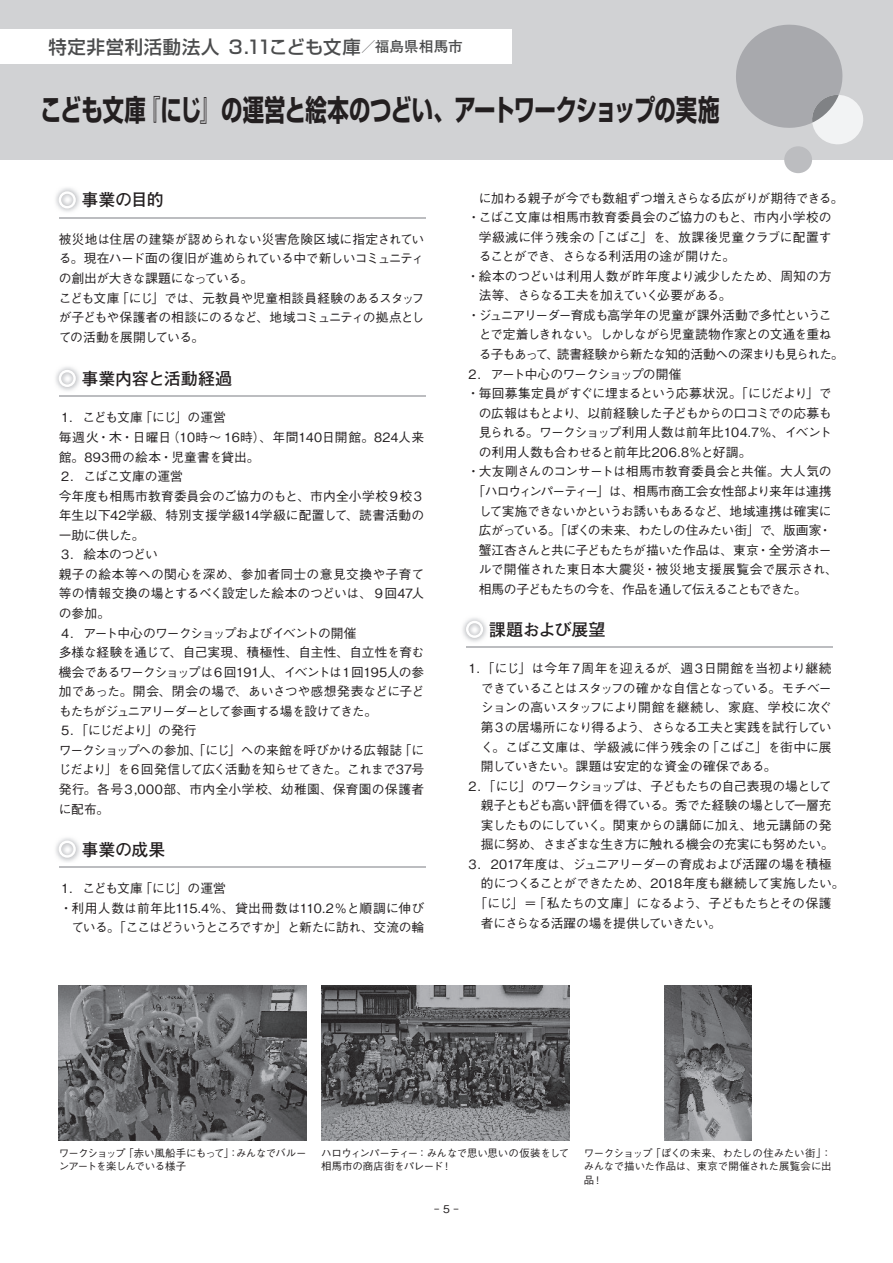
<style>
.page{position:relative;width:893px;height:1263px;background:#fff}
.page>*{position:absolute;margin:0;border:0;box-sizing:border-box;transform-origin:0 0}
.t1{font:700 29.4px "Shin Go Pr 6";letter-spacing:-.025em;color:#231f20;scale:.73 1}
.t2{font:500 18.3px "Shin Go Pr 6";letter-spacing:.04em;color:#4b4c4d}
.t3{font:700 16.95px "Futo Go B101 Pr 6";letter-spacing:-.02em;color:#231f20}
.t4{font:700 14.7px "Futo Go B101 Pr 6";letter-spacing:-.01em;color:#4b4c4d}
.t5{font:500 12.75px/19.5px "Gothic BBB Pr 6";letter-spacing:-.035em;color:#231f20}
.t6{font:500 12.75px "Gothic BBB Pr 6";letter-spacing:-.055em;color:#231f20}
.t7{font:500 12.75px "Gothic BBB Pr 6";color:#231f20}
.t8{font:500 12.75px "Gothic BBB Pr 6";letter-spacing:.01em;color:#231f20}
.t9{font:500 12.75px "Gothic BBB Pr 6";letter-spacing:-.08em;color:#231f20}
.t10{font:500 12.75px "Gothic BBB Pr 6";letter-spacing:-.01em;color:#231f20}
.t11{font:500 12.75px "Gothic BBB Pr 6";letter-spacing:.03em;color:#231f20}
.t12{font:500 12.75px "Gothic BBB Pr 6";letter-spacing:-.06em;color:#231f20}
.t13{font:500 12.75px "Gothic BBB Pr 6";letter-spacing:-.07em;color:#231f20}
.t14{font:500 12.75px "Gothic BBB Pr 6";letter-spacing:-.015em;color:#231f20}
.t15{font:500 12.75px "Gothic BBB Pr 6";letter-spacing:.005em;color:#231f20}
.t16{font:500 12.75px "Gothic BBB Pr 6";letter-spacing:-.005em;color:#231f20}
.t17{font:500 12.75px "Gothic BBB Pr 6";letter-spacing:-.085em;color:#231f20}
.t18{font:500 12.75px "Gothic BBB Pr 6";letter-spacing:-.065em;color:#231f20}
.t19{font:500 12.75px "Gothic BBB Pr 6";letter-spacing:-.075em;color:#231f20}
.t20{font:500 12.75px "Gothic BBB Pr 6";letter-spacing:.025em;color:#231f20}
.t21{font:500 10.65px "Gothic BBB Pr 6";color:#231f20}
.t22{font:500 10.35px/13.4px "Gothic BBB Pr 6";letter-spacing:-.025em;color:#231f20;text-align:center}
.t23{font:500 10.35px "Gothic BBB Pr 6";letter-spacing:.005em;color:#231f20}
.t24{font:500 10.35px/13.4px "Gothic BBB Pr 6";letter-spacing:-.075em;color:#231f20}
.t25{font:500 10.35px "Gothic BBB Pr 6";color:#231f20}
.t26{font:500 10.35px "Gothic BBB Pr 6";letter-spacing:-.05em;color:#231f20}
</style>
<div class="page">
<div style="left:0;top:0;width:893px;height:159px;background:#d1d2d4"></div>
<div style="left:784px;top:146px;width:28px;height:27px;background:#bcbdc0;border-radius:50%"></div>
<svg style="left:736px;top:24px;width:127px;height:121px"></svg>
<div style="left:0;top:30px;width:512px;height:34px;background:#fff"></div>
<img style="left:55px;top:188px;width:25px;height:24px">
<svg style="left:59px;top:191px;width:17px;height:17px"></svg>
<img style="left:55px;top:367px;width:25px;height:24px">
<svg style="left:59px;top:370px;width:17px;height:17px"></svg>
<img style="left:55px;top:838px;width:25px;height:24px">
<svg style="left:59px;top:840px;width:17px;height:18px"></svg>
<hr style="left:59px;top:217px;width:366px;height:2px;background:#bcbdc0">
<hr style="left:59px;top:395px;width:366px;height:2px;background:#bcbdc0">
<hr style="left:59px;top:866px;width:366px;height:2px;background:#bcbdc0">
<img style="left:462px;top:618px;width:25px;height:24px">
<svg style="left:466px;top:621px;width:17px;height:17px"></svg>
<hr style="left:466px;top:646px;width:367px;height:2px;background:#bcbdc0">
<img style="left:59px;top:985px;width:248px;height:155px">
<img style="left:321px;top:985px;width:248px;height:155px">
<img style="left:664px;top:985px;width:87px;height:155px">
<h2 class="t2" style="left:48px;top:32px;width:314px">特定非営利活動法人３.11こども文庫</h2>
<p class="t4" style="left:361px;top:35px;width:103px">／福島県相馬市</p>
<h1 class="t1" style="left:41px;top:87px;width:146px">こども文庫</h1>
<h1 class="t1" style="left:139px;top:87px;width:796px">『にじ』の運営と絵本のつどい、アートワークショップの実施</h1>
<h3 class="t3" style="left:81px;top:186px;width:84px">事業の目的</h3>
<p class="t15" style="left:59px;top:229px;width:367px">被災地は住居の建築が認められない災害危険区域に指定されてい</p>
<p class="t5" style="left:59px;top:248px;width:367px">る。現在ハード面の復旧が進められている中で新しいコミュニティ</p>
<p class="t5" style="left:59px;top:268px;width:196px">の創出が大きな課題になっている。</p>
<p class="t5" style="left:116px;top:287px;width:310px">「にじ」では、元教員や児童相談員経験のあるスタッフ</p>
<p class="t5" style="left:59px;top:287px;width:367px">こども文庫<br>が子どもや保護者の相談にのるなど、地域コミュニティの拠点としての活動を展開している。</p>
<h3 class="t3" style="left:81px;top:365px;width:152px">事業内容と活動経過</h3>
<p class="t5" style="left:140px;top:407px;width:88px">「にじ」の運営</p>
<p class="t5" style="left:59px;top:407px;width:86px">１．こども文庫</p>
<p class="t7" style="left:167px;top:427px;width:259px">（10時～ 16時）、年間140日開館。824人来</p>
<p class="t5" style="left:59px;top:427px;width:114px">毎週火・木・日曜日</p>
<p class="t8" style="left:59px;top:446px;width:202px">館。893冊の絵本・児童書を貸出。</p>
<p class="t5" style="left:59px;top:466px;width:126px">２．こばこ文庫の運営</p>
<p class="t10" style="left:59px;top:486px;width:367px">今年度も相馬市教育委員会のご協力のもと、市内全小学校９校３</p>
<p class="t11" style="left:59px;top:505px;width:367px">年生以下42学級、特別支援学級14学級に配置して、読書活動の</p>
<p class="t5" style="left:59px;top:524px;width:87px">一助に供した。</p>
<p class="t5" style="left:59px;top:544px;width:101px">３．絵本のつどい</p>
<p class="t11" style="left:59px;top:564px;width:367px">親子の絵本等への関心を深め、参加者同士の意見交換や子育て</p>
<p class="t14" style="left:59px;top:583px;width:367px">等の情報交換の場とするべく設定した絵本のつどいは、９回47人</p>
<p class="t5" style="left:59px;top:603px;width:53px">の参加。</p>
<p class="t13" style="left:59px;top:622px;width:299px">４．アート中心のワークショップおよびイベントの開催</p>
<p class="t5" style="left:59px;top:642px;width:367px">多様な経験を通じて、自己実現、積極性、自主性、自立性を育む</p>
<p class="t5" style="left:351px;top:661px;width:75px">回195人の参</p>
<p class="t9" style="left:59px;top:662px;width:296px">機会であるワークショップは６回191人、イベントは１</p>
<p class="t5" style="left:59px;top:681px;width:367px">加であった。開会、閉会の場で、あいさつや感想発表などに子ど</p>
<p class="t17" style="left:59px;top:701px;width:320px">もたちがジュニアリーダーとして参画する場を設けてきた。</p>
<p class="t9" style="left:76px;top:720px;width:123px">「にじだより」の発行</p>
<p class="t5" style="left:59px;top:720px;width:26px">５．</p>
<p class="t5" style="left:59px;top:739px;width:367px">ワークショップへの参加、「にじ」への来館を呼びかける広報誌<br>じだより」を６回発信して広く活動を知らせてきた。これまで37号発行。各号３,000部、市内全小学校、幼稚園、保育園の保護者に配布。</p>
<h3 class="t3" style="left:81px;top:836px;width:86px">事業の成果</h3>
<p class="t5" style="left:140px;top:878px;width:88px">「にじ」の運営</p>
<p class="t5" style="left:399px;top:739px;width:27px">「に</p>
<p class="t5" style="left:59px;top:878px;width:86px">１．こども文庫</p>
<p class="t8" style="left:60px;top:898px;width:366px">・利用人数は前年比115.4％、貸出冊数は110.2％と順調に伸び</p>
<p class="t9" style="left:71px;top:917px;width:354px">ている。「ここはどういうところですか」と新たに訪れ、交流の輪</p>
<p class="t5" style="left:479px;top:187px;width:366px">に加わる親子が今でも数組ずつ増えさらなる広がりが期待できる。</p>
<p class="t10" style="left:467px;top:207px;width:366px">・こばこ文庫は相馬市教育委員会のご協力のもと、市内小学校の</p>
<p class="t8" style="left:591px;top:227px;width:242px">「こばこ」を、放課後児童クラブに配置す</p>
<p class="t20" style="left:479px;top:227px;width:118px">学級減に伴う残余の</p>
<p class="t5" style="left:479px;top:246px;width:258px">ることができ、さらなる利活用の途が開けた。</p>
<p class="t7" style="left:467px;top:266px;width:366px">・絵本のつどいは利用人数が昨年度より減少したため、周知の方</p>
<p class="t18" style="left:479px;top:285px;width:254px">法等、さらなる工夫を加えていく必要がある。</p>
<p class="t5" style="left:467px;top:305px;width:366px">・ジュニアリーダー育成も高学年の児童が課外活動で多忙というこ</p>
<p class="t6" style="left:479px;top:324px;width:354px">とで定着しきれない。しかしながら児童読物作家との文通を重ね</p>
<p class="t12" style="left:557px;top:344px;width:289px">読書経験から新たな知的活動への深まりも見られた。</p>
<p class="t5" style="left:479px;top:344px;width:82px">る子もあって、</p>
<p class="t19" style="left:466px;top:364px;width:217px">２．アート中心のワークショップの開催</p>
<p class="t5" style="left:467px;top:383px;width:366px">・毎回募集定員がすぐに埋まるという応募状況。「にじだより」で</p>
<p class="t12" style="left:479px;top:403px;width:354px">の広報はもとより、以前経験した子どもからの口コミでの応募も</p>
<p class="t5" style="left:479px;top:422px;width:354px">見られる。ワークショップ利用人数は前年比104.7％、イベント</p>
<p class="t5" style="left:479px;top:441px;width:274px">の利用人数も合わせると前年比206.8％と好調。</p>
<p class="t7" style="left:467px;top:461px;width:366px">・大友剛さんのコンサートは相馬市教育委員会と共催。大人気の</p>
<p class="t5" style="left:472px;top:481px;width:361px">「ハロウィンパーティー」は、相馬市商工会女性部より来年は連携</p>
<p class="t5" style="left:479px;top:500px;width:354px">して実施できないかというお誘いもあるなど、地域連携は確実に</p>
<p class="t5" style="left:819px;top:520px;width:14px">・</p>
<p class="t5" style="left:757px;top:520px;width:76px;text-indent:-278px">広がっている。「ぼくの未来、わたしの住みたい街」で、版画家・全労済ホー</p>
<p class="t5" style="left:479px;top:539px;width:361px">蟹江杏さんと共に子どもたちが描いた作品は、東京<br>ルで開催された東日本大震災・被災地支援展覧会で展示され、相馬の子どもたちの今を、作品を通して伝えることもできた。</p>
<h3 class="t3" style="left:489px;top:616px;width:118px">課題および展望</h3>
<p class="t5" style="left:482px;top:658px;width:351px">「にじ」は今年７周年を迎えるが、週３日開館を当初より継続</p>
<p class="t5" style="left:466px;top:658px;width:25px">１．</p>
<p class="t6" style="left:481px;top:678px;width:352px">できていることはスタッフの確かな自信となっている。モチベー</p>
<p class="t5" style="left:481px;top:697px;width:352px">ションの高いスタッフにより開館を継続し、家庭、学校に次ぐ</p>
<p class="t6" style="left:481px;top:717px;width:352px">第３の居場所になり得るよう、さらなる工夫と実践を試行してい</p>
<p class="t5" style="left:706px;top:736px;width:127px">「こばこ」を街中に展</p>
<p class="t5" style="left:481px;top:736px;width:352px">く。こばこ文庫は、学級減に伴う残余の<br>開していきたい。課題は安定的な資金の確保である。<br>「にじ」のワークショップは、子どもたちの自己表現の場として</p>
<p class="t5" style="left:466px;top:775px;width:26px">２．</p>
<p class="t5" style="left:481px;top:795px;width:352px">親子ともども高い評価を得ている。秀でた経験の場として一層充</p>
<p class="t16" style="left:481px;top:815px;width:352px">実したものにしていく。関東からの講師に加え、地元講師の発</p>
<p class="t5" style="left:481px;top:834px;width:354px">掘に努め、さまざまな生き方に触れる機会の充実にも努めたい。</p>
<p class="t5" style="left:466px;top:853px;width:367px">３．2017年度は、ジュニアリーダーの育成および活躍の場を積極</p>
<p class="t5" style="left:481px;top:873px;width:365px">的につくることができたため、2018年度も継続して実施したい。</p>
<p class="t6" style="left:474px;top:893px;width:359px">「にじ」＝「私たちの文庫」になるよう、子どもたちとその保護</p>
<p class="t13" style="left:481px;top:912px;width:242px">者にさらなる活躍の場を提供していきたい。</p>
<p class="t24" style="left:59px;top:1146px;width:129px">ワークショップ<br>ンアートを楽しんでいる様子</p>
<p class="t22" style="left:321px;top:1146px;width:249px">ハロウィンパーティー：みんなで思い思いの仮装をして!</p>
<p class="t22" style="left:123px;top:1146px;width:117px">「赤い風船手にもって：」</p>
<p class="t22" style="left:236px;top:1146px;width:72px">みんなでバルー</p>
<p class="t22" style="left:321px;top:1159px;width:123px">相馬市の商店街をパレード</p>
<p class="t21" style="left:434px;top:1200px;width:26px">5- -</p>
<p class="t26" style="left:584px;top:1145px;width:70px">ワークショップ</p>
<p class="t23" style="left:584px;top:1158px;width:249px">みんなで描いた作品は、東京で開催された展覧会に出</p>
<p class="t22" style="left:592px;top:1172px;width:12px">!</p>
<p class="t25" style="left:650px;top:1145px;width:183px">「ぼくの未来、わたしの住みたい街：「</p>
<p class="t22" style="left:584px;top:1172px;width:12px">品</p>
</div>
